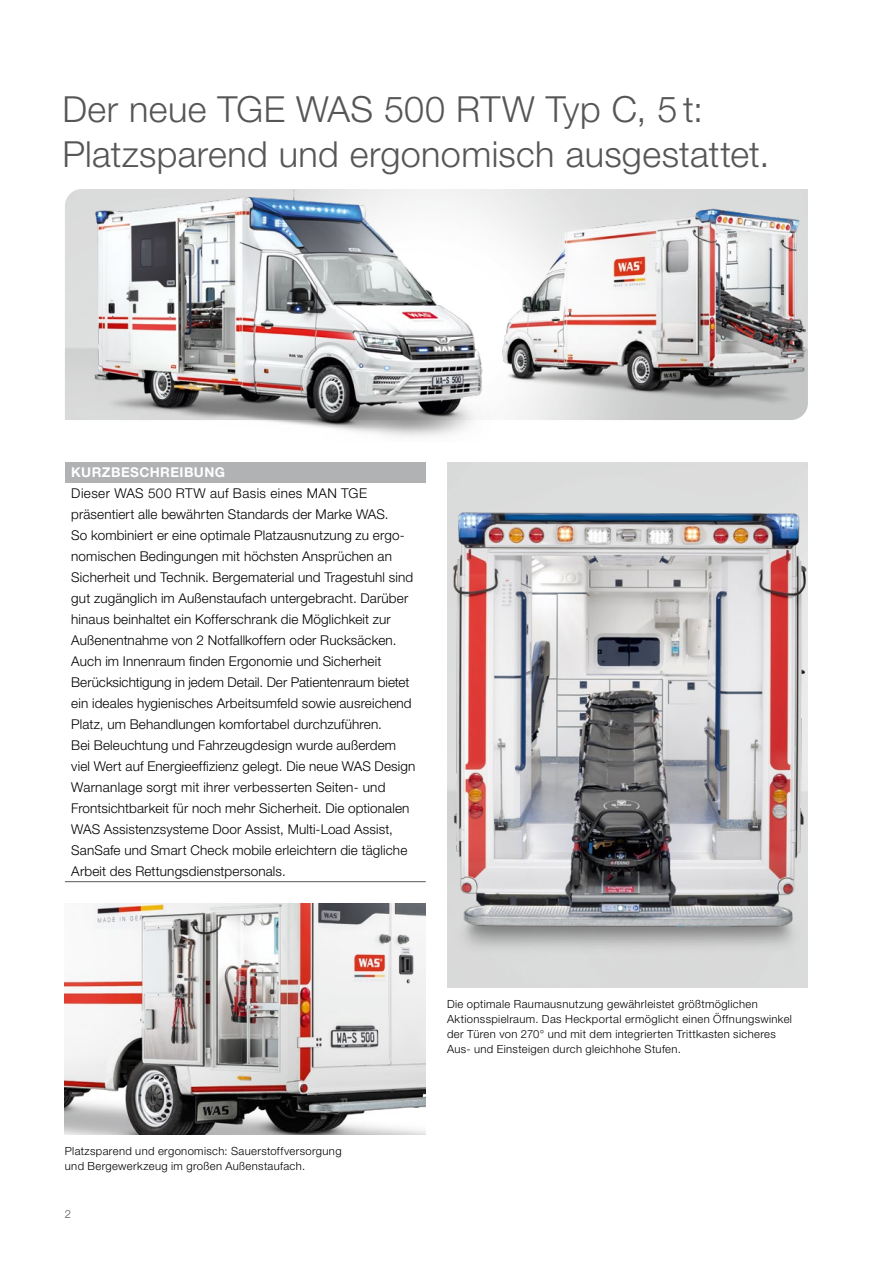
<style>
.page{position:relative;width:893px;height:1263px;background:#fff}
.page>*{position:absolute;margin:0;border:0;box-sizing:border-box;transform-origin:0 0}
.t1{font:300 36px/45px "Helvetica Neue LT Pro";letter-spacing:.01em;color:#565656}
.t2{font:300 13.5px/21px "Helvetica Neue LT Pro";letter-spacing:.01em;color:#000}
.t3{font:700 13.5px "Helvetica Neue LT Pro";letter-spacing:.03em;color:#fff}
.t4{font:300 11.25px/15px "Helvetica Neue LT Pro";letter-spacing:.03em;color:#000}
.t5{font:300 11.25px "Helvetica Neue LT Pro";color:#565656}
</style>
<div class="page">
<img style="left:447px;top:462px;width:361px;height:525px">
<img style="left:65px;top:189px;width:422px;height:248px">
<img style="left:487px;top:189px;width:321px;height:228px">
<img style="left:65px;top:903px;width:361px;height:231px">
<div style="left:65px;top:462px;width:361px;height:21px;background:#b1b2b3"></div>
<hr style="left:65px;top:881px;width:361px;height:1px;background:#565656">
<h1 class="t1" style="left:62px;top:86px;width:708px">Der neue TGE WAS 500 RTW Typ C, 5 t:<br>Platzsparend und ergonomisch ausgestattet.</h1>
<p class="t3" style="left:71px;top:464px;width:155px">KURZBESCHREIBUNG</p>
<p class="t2" style="left:71px;top:482px;width:346px">Dieser WAS 500 RTW auf Basis eines MAN TGE präsentiert alle bewährten Standards der Marke WAS.<br>So kombiniert er eine optimale Platzausnutzung zu ergo&shy;nomischen Bedingungen mit höchsten Ansprüchen an Sicherheit und Technik. Bergematerial und Tragestuhl sind gut zugänglich im Außenstaufach untergebracht. Darüber hinaus beinhaltet ein Kofferschrank die Möglichkeit zur Außenentnahme von 2 Notfallkoffern oder Rucksäcken.<br>Auch im Innenraum finden Ergonomie und Sicherheit Berücksichtigung in jedem Detail. Der Patientenraum bietet ein ideales hygienisches Arbeitsumfeld sowie ausreichend Platz, um Behandlungen komfortabel durchzuführen.<br>Bei Beleuchtung und Fahrzeugdesign wurde außerdem viel Wert auf Energieeffizienz gelegt. Die neue WAS Design Warnanlage sorgt mit ihrer verbesserten Seiten- und Frontsichtbarkeit für noch mehr Sicherheit. Die optionalen WAS Assistenzsysteme Door Assist, Multi-Load Assist, SanSafe und Smart Check mobile erleichtern die tägliche Arbeit des Rettungsdienstpersonals.</p>
<p class="t4" style="left:65px;top:1144px;width:278px">Platzsparend und ergonomisch: Sauerstoffversorgung und Bergewerkzeug im großen Außenstaufach.</p>
<p class="t5" style="left:65px;top:1207px;width:8px">2</p>
<p class="t4" style="left:447px;top:996px;width:346px">Die optimale Raumausnutzung gewährleistet größtmöglichen Aktionsspielraum. Das Heckportal ermöglicht einen Öffnungswinkel der Türen von 270° und mit dem integrierten Trittkasten sicheres Aus- und Einsteigen durch gleichhohe Stufen.</p>
</div>
